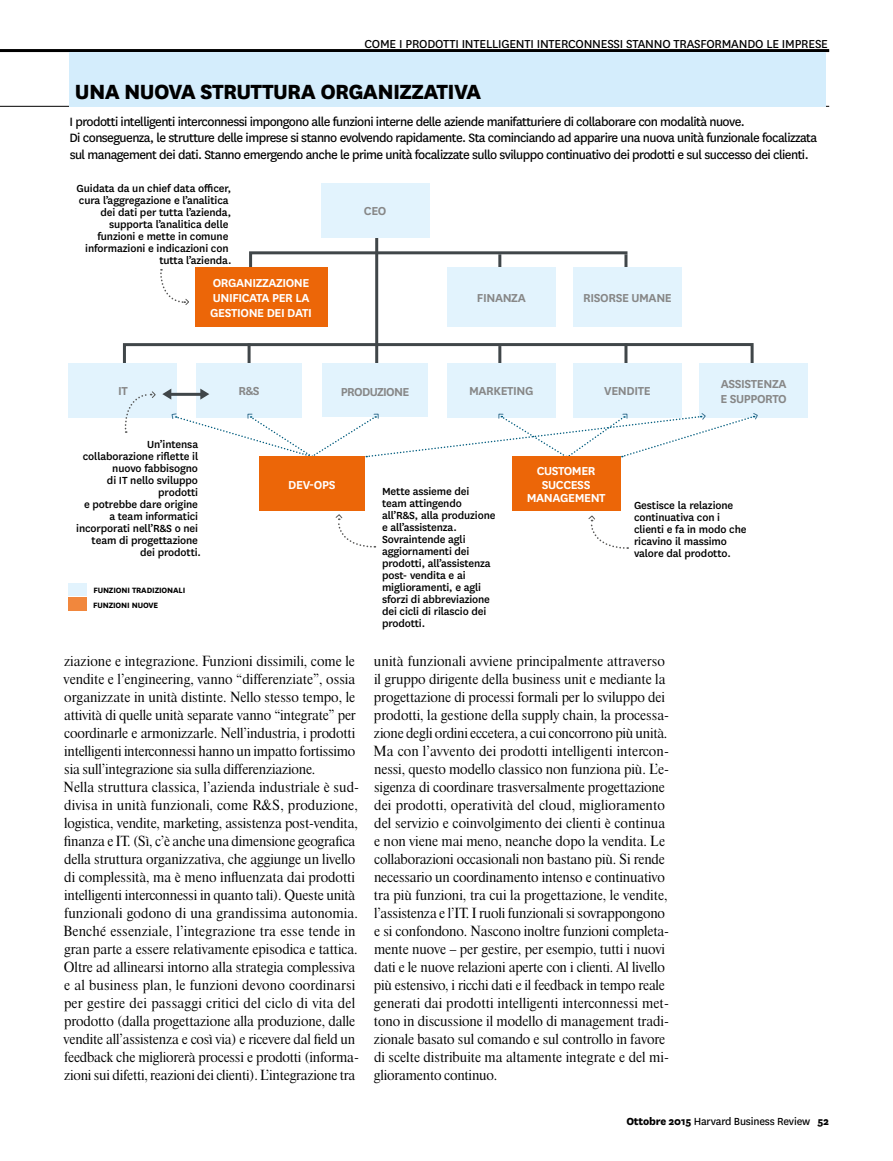
<style>
.page{position:relative;width:893px;height:1161px;background:#fff}
.page>*{position:absolute;margin:0;border:0;box-sizing:border-box;transform-origin:0 0}
.t1{font:800 24px "National";letter-spacing:-.03em;color:#000}
.t2{font:14.1px/16.5px "National";letter-spacing:-.04em;color:#000}
.t3{font:13.8px/18px "Dutch 801 BT Roman Headline";letter-spacing:-.01em;color:#000}
.t4{font:600 13.5px/13.5px "National";letter-spacing:-.03em;color:#fff;text-align:center}
.t5{font:13.5px "National";letter-spacing:-.015em;color:#000}
.t6{font:600 13.5px/15px "National";letter-spacing:-.03em;color:#878787}
.t7{font:600 13.5px "National";letter-spacing:-.05em;color:#878787}
.t8{font:500 12px/12px "National";letter-spacing:-.01em;color:#000;text-align:right}
.t9{font:12px "National";letter-spacing:-.015em;color:#000}
.t10{font:700 9px/14.9px "National";letter-spacing:-.015em;color:#000}
.s1{font-weight:800}
</style>
<div class="page">
<hr style="left:0;top:49px;width:829px;height:3px;background:#000">
<hr style="left:0;top:106px;width:829px;height:1px;background:#000">
<hr style="left:498px;top:346px;width:3px;height:41px;background:#404649">
<hr style="left:624px;top:343px;width:3px;height:41px;background:#404649">
<div style="left:123px;top:343px;width:631px;height:42px;border:3px solid #404649"></div>
<hr style="left:248px;top:343px;width:3px;height:41px;background:#404649">
<div style="left:700px;top:363px;width:108px;height:54px;background:#e2f3fd"></div>
<div style="left:573px;top:363px;width:108px;height:54px;background:#e2f3fd"></div>
<div style="left:447px;top:363px;width:108px;height:54px;background:#e2f3fd"></div>
<div style="left:197px;top:363px;width:105px;height:54px;background:#e2f3fd"></div>
<div style="left:69px;top:363px;width:108px;height:54px;background:#e2f3fd"></div>
<div style="left:69px;top:52px;width:757px;height:54px;background:#d4edfc"></div>
<svg style="left:248px;top:250px;width:382px;height:43px"></svg>
<hr style="left:375px;top:207px;width:3px;height:192px;background:#404649">
<div style="left:321px;top:183px;width:108px;height:54px;background:#e2f3fd"></div>
<div style="left:512px;top:457px;width:108px;height:54px;background:#ec6608"></div>
<div style="left:323px;top:364px;width:105px;height:53px;background:#e2f3fd"></div>
<div style="left:447px;top:268px;width:108px;height:59px;background:#e2f3fd"></div>
<div style="left:573px;top:268px;width:108px;height:59px;background:#e2f3fd"></div>
<div style="left:195px;top:268px;width:132px;height:59px;background:#ec6608"></div>
<div style="left:69px;top:583px;width:18px;height:13px;background:#e2f3fd"></div>
<div style="left:69px;top:598px;width:18px;height:13px;background:#f1873d"></div>
<svg style="left:335px;top:514px;width:40px;height:34px"></svg>
<svg style="left:588px;top:515px;width:40px;height:34px"></svg>
<svg style="left:160px;top:269px;width:29px;height:36px"></svg>
<div style="left:259px;top:457px;width:105px;height:54px;background:#ec6608"></div>
<svg style="left:124px;top:389px;width:635px;height:69px"></svg>
<p class="t5" style="left:365px;top:35px;width:465px">COME I PRODOTTI INTELLIGENTI INTERCONNESSI STANNO TRASFORMANDO LE IMPRESE</p>
<h1 class="t1" style="left:75px;top:74px;width:408px">UNA NUOVA STRUTTURA ORGANIZZATIVA</h1>
<p class="t2" style="left:69px;top:112px;width:749px">I prodotti intelligenti interconnessi impongono alle funzioni interne delle aziende manifatturiere di collaborare con modalità nuove.<br>Di conseguenza, le strutture delle imprese si stanno evolvendo rapidamente. Sta cominciando ad apparire una nuova unità funzionale focalizzata sul management dei dati. Stanno emergendo anche le prime unità focalizzate sullo sviluppo continuativo dei prodotti e sul successo dei clienti.</p>
<p class="t8" style="left:77px;top:181px;width:156px">Guidata da un chief data officer, cura l’aggregazione e l’analitica dei dati per tutta l’azienda, supporta l’analitica delle funzioni e mette in comune informazioni e indicazioni con tutta l’azienda.</p>
<p class="t4" style="left:210px;top:275px;width:103px;line-height:15px;text-align:left">ORGANIZZAZIONE<br>UNIFICATA PER LA<br>GESTIONE DEI DATI</p>
<p class="t6" style="left:364px;top:203px;width:24px">CEO</p>
<p class="t6" style="left:477px;top:290px;width:50px">FINANZA</p>
<p class="t6" style="left:583px;top:290px;width:90px">RISORSE UMANE</p>
<p class="t6" style="left:118px;top:383px;width:11px">IT</p>
<p class="t6" style="left:239px;top:383px;width:23px">R&amp;S</p>
<p class="t6" style="left:469px;top:383px;width:66px">MARKETING</p>
<p class="t6" style="left:604px;top:383px;width:48px">VENDITE</p>
<p class="t7" style="left:341px;top:382px;width:70px">PRODUZIONE</p>
<p class="t6" style="left:720px;top:375px;width:68px">ASSISTENZA<br>E SUPPORTO</p>
<p class="t8" style="left:76px;top:438px;width:126px">Un’intensa collaborazione riflette il nuovo fabbisogno<br>di IT nello sviluppo prodotti<br>e potrebbe dare origine<br>a team informatici incorporati nell’R&amp;S o nei team di progettazione<br>dei prodotti.</p>
<p class="t10" style="left:93px;top:582px;width:94px">FUNZIONI TRADIZIONALI<br>FUNZIONI NUOVE</p>
<p class="t4" style="left:288px;top:477px;width:49px">DEV-OPS</p>
<p class="t3" style="left:64px;top:652px;width:297px">ziazione e integrazione. Funzioni dissimili, come le vendite e l’engineering, vanno “differenziate”, ossia organizzate in unità distinte. Nello stesso tempo, le attività di quelle unità separate vanno “integrate” per coordinarle e armonizzarle. Nell’industria, i prodotti intelligenti interconnessi hanno un impatto fortissimo sia sull’integrazione sia sulla differenziazione.<br>Nella struttura classica, l’azienda industriale è sud&shy;divisa in unità funzionali, come R&amp;S, produzione, logistica, vendite, marketing, assistenza post-vendita, finanza e IT. (Sì, c’è anche una dimensione geografica della struttura organizzativa, che aggiunge un livello di complessità, ma è meno influenzata dai prodotti intelligenti interconnessi in quanto tali). Queste unità funzionali godono di una grandissima autonomia.<br>Benché essenziale, l’integrazione tra esse tende in gran parte a essere relativamente episodica e tattica.<br>Oltre ad allinearsi intorno alla strategia complessiva e al business plan, le funzioni devono coordinarsi per gestire dei passaggi critici del ciclo di vita del prodotto (dalla progettazione alla produzione, dalle vendite all’assistenza e così via) e ricevere dal field un feedback che migliorerà processi e prodotti (informa&shy;zioni sui difetti, reazioni dei clienti). L’integrazione tra</p>
<p class="t8" style="left:382px;top:484px;width:115px;text-align:left">Mette assieme dei team attingendo all’R&amp;S, alla produzione e all’assistenza.<br>Sovraintende agli aggiornamenti dei prodotti, all’assistenza post- vendita e ai miglioramenti, e agli sforzi di abbreviazione dei cicli di rilascio dei prodotti.</p>
<p class="t4" style="left:527px;top:463px;width:80px">CUSTOMER<br>SUCCESS<br>MANAGEMENT</p>
<p class="t8" style="left:634px;top:498px;width:114px;text-align:left">Gestisce la relazione continuativa con i clienti e fa in modo che ricavino il massimo valore dal prodotto.</p>
<p class="t3" style="left:373px;top:652px;width:297px">unità funzionali avviene principalmente attraverso il gruppo dirigente della business unit e mediante la progettazione di processi formali per lo sviluppo dei prodotti, la gestione della supply chain, la processa&shy;zione degli ordini eccetera, a cui concorrono più unità.<br>Ma con l’avvento dei prodotti intelligenti intercon&shy;nessi, questo modello classico non funziona più. L’e&shy;sigenza di coordinare trasversalmente progettazione dei prodotti, operatività del cloud, miglioramento del servizio e coinvolgimento dei clienti è continua e non viene mai meno, neanche dopo la vendita. Le collaborazioni occasionali non bastano più. Si rende necessario un coordinamento intenso e continuativo tra più funzioni, tra cui la progettazione, le vendite, l’assistenza e l’IT. I ruoli funzionali si sovrappongono e si confondono. Nascono inoltre funzioni completa&shy;mente nuove – per gestire, per esempio, tutti i nuovi dati e le nuove relazioni aperte con i clienti. Al livello più estensivo, i ricchi dati e il feedback in tempo reale generati dai prodotti intelligenti interconnessi met&shy;tono in discussione il modello di management tradi&shy;zionale basato sul comando e sul controllo in favore di scelte distribuite ma altamente integrate e del mi&shy;glioramento continuo.</p>
<p class="t9" style="left:626px;top:1113px;width:204px"><span class="s1">Ottobre 2015</span> Harvard Business Review <span class="s1">52</span></p>
</div>
